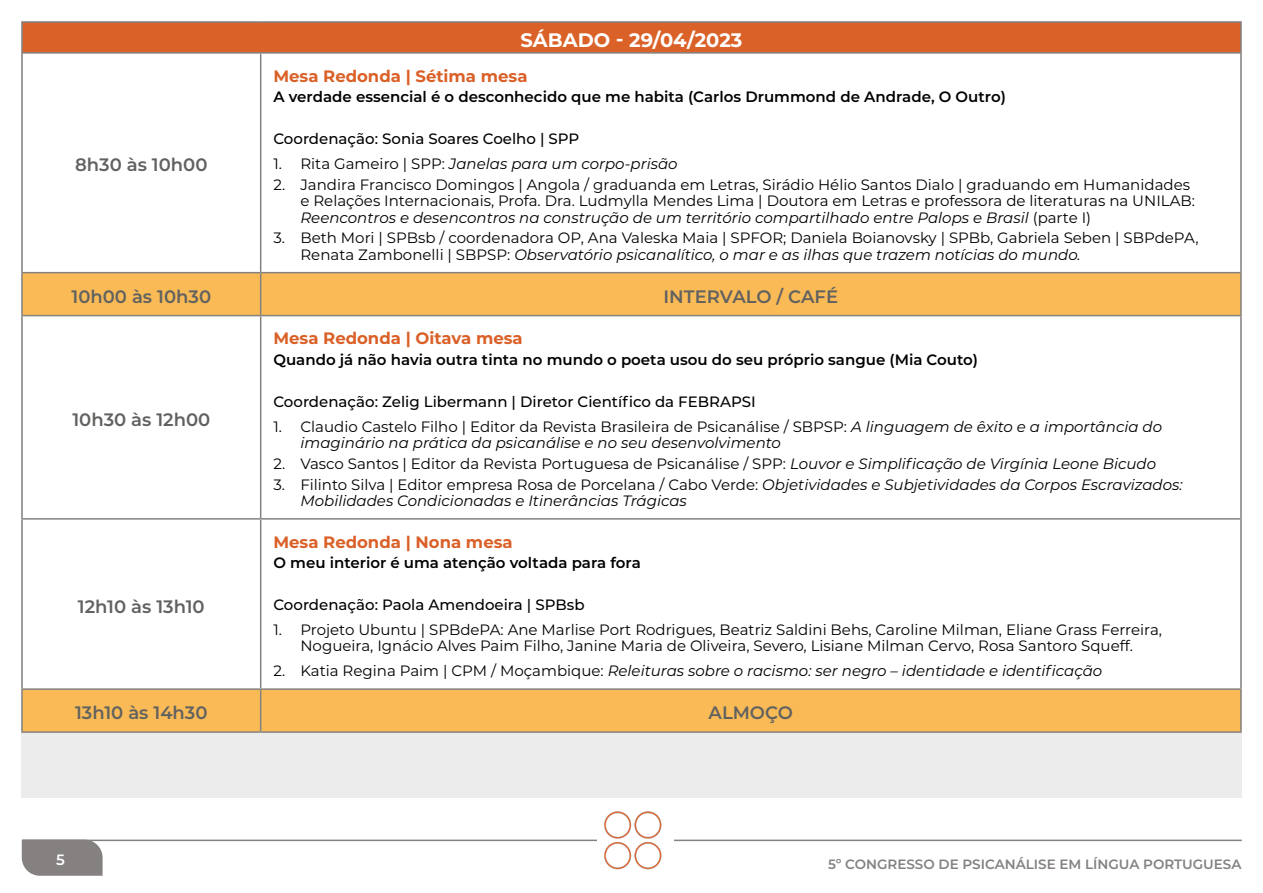
<style>
.page{position:relative;width:1263px;height:893px;background:#fff}
.page>*{position:absolute;margin:0;border:0;box-sizing:border-box;transform-origin:0 0}
.t1{font:700 19.5px "Montserrat";color:#fff}
.t2{font:600 18px "Montserrat";color:#616260}
.t3{font:700 16.5px "Montserrat";color:#da6027}
.t4{font:15px/16.5px "Montserrat";color:#000}
.t5{font:italic 15px/16.5px "Montserrat";color:#000}
.t6{font:600 15px "Montserrat";color:#000}
.t7{font:500 15px "Montserrat";color:#000}
.t8{font:600 15px "Montserrat";color:#fff}
.t9{font:600 13.5px "Montserrat";color:#848180}
.s1{font-style:normal}
.s2{font-style:italic}
</style>
<div class="page">
<hr style="left:23px;top:840px;width:1219px;height:1px;background:#848180">
<div style="left:597px;top:798px;width:76px;height:79px;background:#fff"></div>
<svg style="left:22px;top:840px;width:81px;height:36px;background:#8a8786"></svg>
<img style="left:604px;top:811px;width:58px;height:59px">
<div style="left:21px;top:21px;width:1221px;height:776px;background:#ececec"></div>
<div style="left:22px;top:22px;width:1219px;height:31px;background:#da6127"></div>
<div style="left:23px;top:54px;width:1217px;height:634px;background:#fff"></div>
<div style="left:23px;top:273px;width:1217px;height:42px;background:#fabb56"></div>
<div style="left:23px;top:690px;width:1217px;height:41px;background:#fabb56"></div>
<hr style="left:21px;top:21px;width:240px;height:2px;background:#848180">
<hr style="left:21px;top:23px;width:2px;height:30px;background:#848180">
<hr style="left:261px;top:21px;width:981px;height:2px;background:#848180">
<hr style="left:1240px;top:23px;width:2px;height:30px;background:#848180">
<hr style="left:21px;top:53px;width:2px;height:219px;background:#848180">
<hr style="left:260px;top:54px;width:1px;height:218px;background:#848180">
<hr style="left:1240px;top:53px;width:2px;height:219px;background:#848180">
<hr style="left:21px;top:272px;width:240px;height:1px;background:#848180">
<hr style="left:21px;top:273px;width:2px;height:42px;background:#848180">
<hr style="left:21px;top:315px;width:240px;height:1px;background:#848180">
<hr style="left:21px;top:688px;width:240px;height:2px;background:#848180">
<hr style="left:21px;top:690px;width:2px;height:41px;background:#848180">
<hr style="left:21px;top:731px;width:240px;height:2px;background:#848180">
<hr style="left:261px;top:272px;width:981px;height:1px;background:#848180">
<hr style="left:260px;top:273px;width:1px;height:42px;background:#848180">
<hr style="left:1240px;top:273px;width:2px;height:42px;background:#848180">
<hr style="left:261px;top:315px;width:981px;height:1px;background:#848180">
<hr style="left:261px;top:688px;width:981px;height:2px;background:#848180">
<hr style="left:260px;top:690px;width:1px;height:41px;background:#848180">
<hr style="left:1240px;top:690px;width:2px;height:41px;background:#848180">
<hr style="left:261px;top:731px;width:981px;height:2px;background:#848180">
<hr style="left:23px;top:52px;width:238px;height:2px;background:#848180">
<hr style="left:261px;top:52px;width:979px;height:2px;background:#848180">
<hr style="left:21px;top:316px;width:2px;height:202px;background:#848180">
<hr style="left:260px;top:316px;width:1px;height:202px;background:#848180">
<hr style="left:1240px;top:316px;width:2px;height:202px;background:#848180">
<hr style="left:21px;top:518px;width:240px;height:2px;background:#848180">
<hr style="left:21px;top:520px;width:2px;height:168px;background:#848180">
<hr style="left:261px;top:518px;width:981px;height:2px;background:#848180">
<hr style="left:260px;top:520px;width:1px;height:168px;background:#848180">
<hr style="left:1240px;top:520px;width:2px;height:168px;background:#848180">
<p class="t2" style="left:75px;top:152px;width:134px">8h30 às 10h00</p>
<h1 class="t1" style="left:520px;top:26px;width:223px">SÁBADO - 29/04/2023</h1>
<p class="t3" style="left:273px;top:64px;width:256px">Mesa Redonda | Sétima mesa</p>
<p class="t6" style="left:273px;top:86px;width:734px">A verdade essencial é o desconhecido que me habita (Carlos Drummond de Andrade, O Outro)</p>
<p class="t7" style="left:273px;top:128px;width:307px">Coordenação: Sonia Soares Coelho | SPP</p>
<p class="t5" style="left:273px;top:155px;width:406px"><span class="s1">1. Rita Gameiro | SPP:</span> Janelas para um corpo-prisão</p>
<p class="t4" style="left:300px;top:176px;width:896px;text-indent:-27px">2. Jandira Francisco Domingos | Angola / graduanda em Letras, Sirádio Hélio Santos Dialo | graduando em Humanidades e Relações Internacionais, Profa. Dra. Ludmylla Mendes Lima | Doutora em Letras e professora de literaturas na UNILAB:<br><span class="s2">Reencontros e desencontros na construção de um território compartilhado entre Palops e Brasil</span> (parte I)</p>
<p class="t4" style="left:300px;top:229px;width:899px;text-indent:-27px">3. Beth Mori | SPBsb / coordenadora OP, Ana Valeska Maia | SPFOR; Daniela Boianovsky | SPBb, Gabriela Seben | SBPdePA,<br>Renata Zambonelli | SBPSP: <span class="s2">Observatório psicanalítico, o mar e as ilhas que trazem notícias do mundo.</span></p>
<p class="t2" style="left:72px;top:284px;width:141px">10h00 às 10h30</p>
<p class="t2" style="left:663px;top:284px;width:176px">INTERVALO / CAFÉ</p>
<p class="t2" style="left:72px;top:407px;width:139px">10h30 às 12h00</p>
<p class="t2" style="left:78px;top:594px;width:128px">12h10 às 13h10</p>
<p class="t3" style="left:273px;top:327px;width:251px">Mesa Redonda | Oitava mesa</p>
<p class="t6" style="left:273px;top:349px;width:706px">Quando já não havia outra tinta no mundo o poeta usou do seu próprio sangue (Mia Couto)</p>
<p class="t7" style="left:273px;top:391px;width:484px">Coordenação: Zelig Libermann | Diretor Científico da FEBRAPSI</p>
<p class="t5" style="left:300px;top:417px;width:863px;text-indent:-27px"><span class="s1">1. Claudio Castelo Filho | Editor da Revista Brasileira de Psicanálise / SBPSP:</span> A linguagem de êxito e a importância do imaginário na prática da psicanálise e no seu desenvolvimento</p>
<p class="t4" style="left:273px;top:455px;width:884px">2. Vasco Santos | Editor da Revista Portuguesa de Psicanálise / SPP: <span class="s2">Louvor e Simplificação de Virgínia Leone Bicudo</span></p>
<p class="t5" style="left:300px;top:475px;width:884px;text-indent:-27px"><span class="s1">3. Filinto Silva | Editor empresa Rosa de Porcelana / Cabo Verde:</span> Objetividades e Subjetividades da Corpos Escravizados:<br>Mobilidades Condicionadas e Itinerâncias Trágicas</p>
<p class="t3" style="left:273px;top:530px;width:241px">Mesa Redonda | Nona mesa</p>
<p class="t6" style="left:273px;top:552px;width:369px">O meu interior é uma atenção voltada para fora</p>
<p class="t7" style="left:273px;top:594px;width:313px">Coordenação: Paola Amendoeira | SPBsb</p>
<p class="t4" style="left:273px;top:621px;width:890px;text-align:center">1. Projeto Ubuntu | SPBdePA: Ane Marlise Port Rodrigues, Beatriz Saldini Behs, Caroline Milman, Eliane Grass Ferreira,<br>Nogueira, Ignácio Alves Paim Filho, Janine Maria de Oliveira, Severo, Lisiane Milman Cervo, Rosa Santoro Squeff.</p>
<p class="t5" style="left:273px;top:662px;width:830px"><span class="s1">2. Katia Regina Paim | CPM / Moçambique:</span> Releituras sobre o racismo: ser negro – identidade e identificação</p>
<p class="t2" style="left:75px;top:700px;width:134px">13h10 às 14h30</p>
<p class="t2" style="left:708px;top:700px;width:86px">ALMOÇO</p>
<p class="t8" style="left:56px;top:849px;width:10px">5</p>
<p class="t9" style="left:828px;top:855px;width:415px">5º CONGRESSO DE PSICANÁLISE EM LÍNGUA PORTUGUESA</p>
</div>
